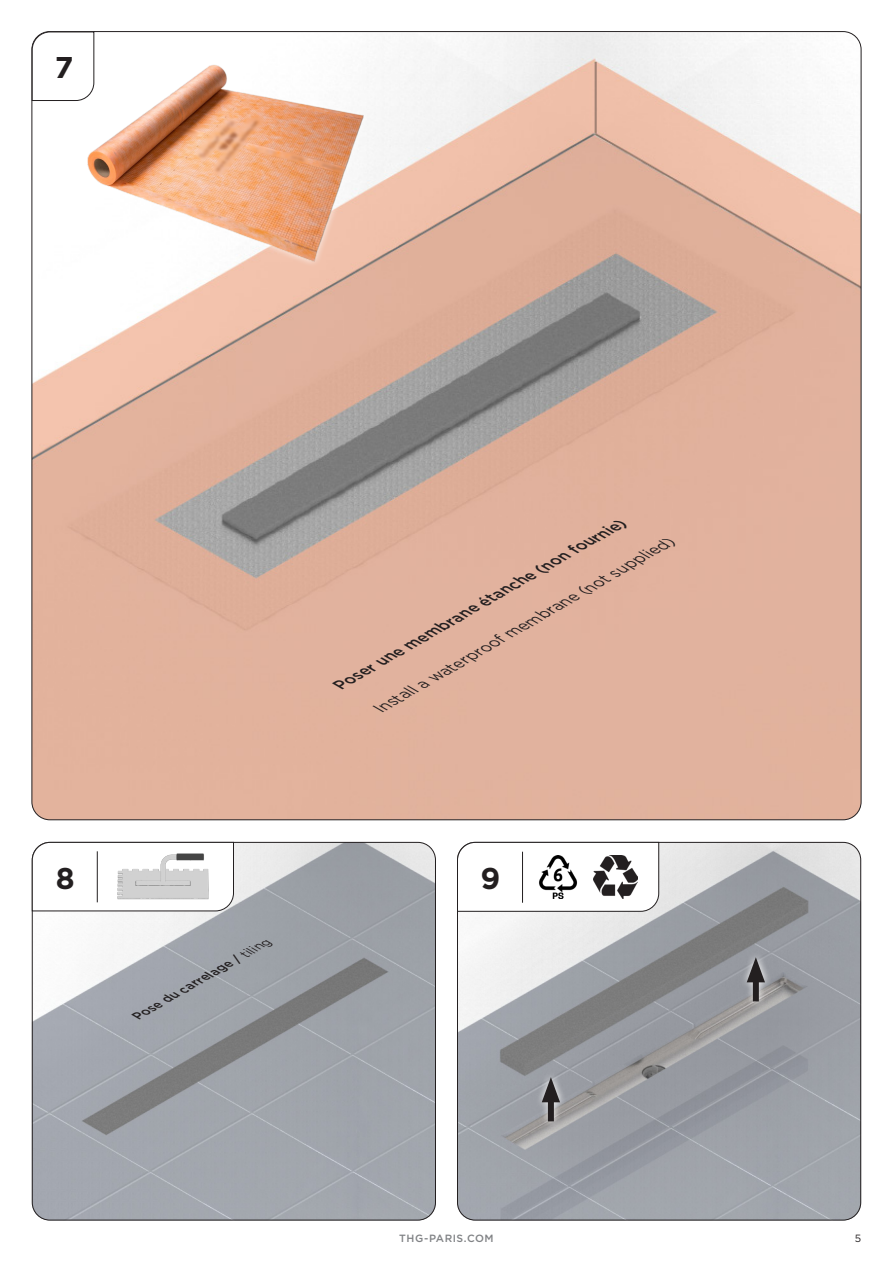
<style>
.page{position:relative;width:893px;height:1263px;background:#fff}
.page>*{position:absolute;margin:0;border:0;box-sizing:border-box;transform-origin:0 0}
.Titre_EN{font:700 30px "Gotham";color:#231f20}
.Titre_EN-2{font:italic 15px "Gotham";color:#231f20}
.Titre_EN-3{font:italic 500 15px "Gotham";color:#231f20}
.Titre_EN-4{font:italic 500 12px "Gotham";color:#231f20}
.t1{font:500 10.5px "Gotham";letter-spacing:.045em;color:#808285}
.t2{font:10.5px "Gotham";color:#231f20}
.s1{font-weight:400}
</style>
<div class="page">
<img style="left:32px;top:33px;width:829px;height:787px">
<img style="left:32px;top:842px;width:404px;height:378px">
<img style="left:457px;top:842px;width:404px;height:378px">
<svg style="left:740px;top:951px;width:32px;height:58px"></svg>
<div style="left:753px;top:972px;width:6px;height:29px;background:#231f20"></div>
<svg style="left:747px;top:957px;width:18px;height:25px"></svg>
<svg style="left:535px;top:1071px;width:32px;height:58px"></svg>
<div style="left:548px;top:1092px;width:6px;height:29px;background:#231f20"></div>
<svg style="left:542px;top:1077px;width:18px;height:25px"></svg>
<svg style="left:32px;top:842px;width:202px;height:70px"></svg>
<hr style="left:97px;top:851px;width:1px;height:51px;background:#231f20">
<img style="left:112px;top:847px;width:106px;height:59px">
<svg style="left:457px;top:842px;width:202px;height:70px"></svg>
<hr style="left:522px;top:852px;width:1px;height:51px;background:#231f20">
<img style="left:537px;top:856px;width:42px;height:42px">
<img style="left:593px;top:856px;width:45px;height:42px">
<svg style="left:31px;top:31px;width:64px;height:70px"></svg>
<img style="left:74px;top:56px;width:319px;height:212px">
<p class="Titre_EN" style="left:55px;top:48px;width:20px">7</p>
<p class="Titre_EN-3" style="left:334px;top:677px;width:333px;rotate:-30deg">Poser une membrane étanche (non fournie)</p>
<p class="Titre_EN-2" style="left:374px;top:700px;width:343px;rotate:-30deg">Install a waterproof membrane (not supplied)</p>
<p class="Titre_EN" style="left:56px;top:858px;width:20px">8</p>
<p class="Titre_EN" style="left:480px;top:859px;width:21px">9</p>
<p class="Titre_EN-4" style="left:133px;top:1009px;width:156px;rotate:-30deg">Pose du carrelage / <span class="s1">tiling</span></p>
<p class="t1" style="left:399px;top:1231px;width:96px">THG-PARIS.COM</p>
<p class="t2" style="left:855px;top:1231px;width:8px">5</p>
</div>
